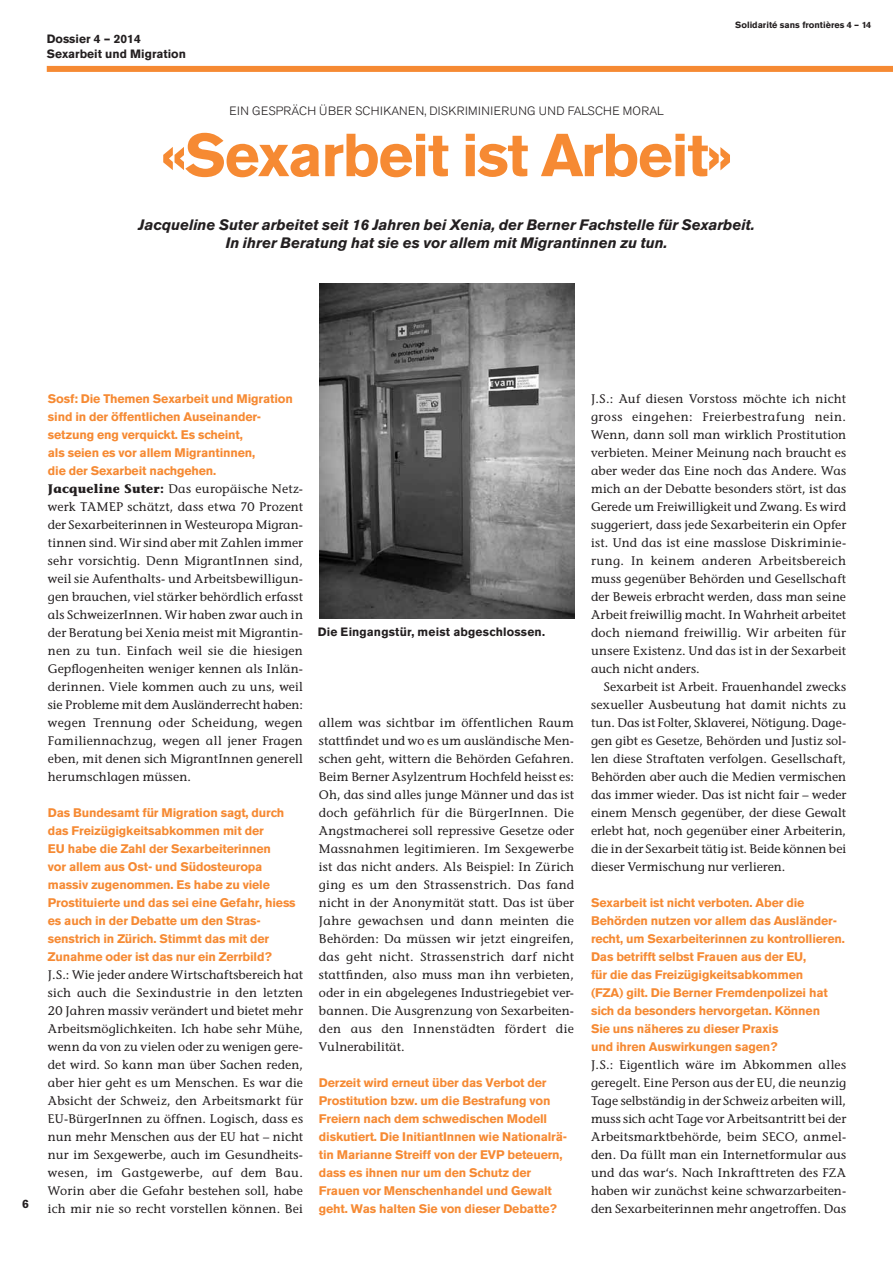
<style>
.page{position:relative;width:893px;height:1263px;background:#fff}
.page>*{position:absolute;margin:0;border:0;box-sizing:border-box;transform-origin:0 0}
.t1{font:700 60px "Akzidenz Grotesk BE";color:#f68a33}
.t2{font:italic 700 15px/18px "Akzidenz Grotesk BE";letter-spacing:-.005em;color:#231f20;text-align:center}
.t3{font:12.3px/18px "Stone Informal";letter-spacing:.01em;color:#231f20;text-align:justify}
.t4{font:700 12.3px/18px "Akzidenz Grotesk BE";letter-spacing:-.01em;color:#f68a33}
.t5{font:700 12px/15px "Akzidenz Grotesk BE";letter-spacing:.005em;color:#231f20}
.t6{font:300 12px "Akzidenz Grotesk BE";letter-spacing:.02em;color:#231f20}
.t7{font:700 9px "Akzidenz Grotesk BE";color:#231f20}
.s1{font-weight:700}
</style>
<div class="page">
<img style="left:319px;top:284px;width:255px;height:335px">
<div style="left:47px;top:66px;width:846px;height:6px;background:#f68a33"></div>
<p class="t5" style="left:47px;top:31px;width:141px">Dossier 4 – 2014<br>Sexarbeit und Migration</p>
<p class="t7" style="left:735px;top:20px;width:138px">Solidarité sans frontières 4 – 14</p>
<p class="t6" style="left:230px;top:104px;width:436px">EIN GESPRÄCH ÜBER SCHIKANEN, DISKRIM INIERUNG UND FALSCHE MORAL</p>
<h1 class="t1" style="left:161px;top:121px;width:572px">«Sexarbeit ist Arbeit»</h1>
<p class="t2" style="left:139px;top:216px;width:618px">Jacqueline Suter arbeitet seit 16 Jahren bei Xenia, der Berner Fachstelle für Sexarbeit.<br>In ihrer Beratung hat sie es vor allem mit Migrantinnen zu tun.</p>
<p class="t5" style="left:22px;top:1197px;width:8px">6</p>
<p class="t4" style="left:48px;top:389px;width:246px">Sosf: Die Themen Sexarbeit und Migration sind in der öffentlichen Auseinander&shy;setzung eng verquickt. Es scheint,<br>als seien es vor allem Migrantinnen,<br>die der Sexarbeit nachgehen.</p>
<p class="t3" style="left:48px;top:479px;width:257px"><span class="s1">Jacqueline Suter:</span> Das europäische Netz&shy;werk TAMEP schätzt, dass etwa 70 Prozent der Sexarbeiterinnen in Westeuropa Migran&shy;tinnen sind. Wir sind aber mit Zahlen immer sehr vorsichtig. Denn MigrantInnen sind, weil sie Aufenthalts- und Arbeitsbewilligun&shy;gen brauchen, viel stärker behördlich erfasst als SchweizerInnen. Wir haben zwar auch in der Beratung bei Xenia meist mit Migrantin&shy;nen zu tun. Einfach weil sie die hiesigen Gepflogenheiten weniger kennen als Inlän&shy;derinnen. Viele kommen auch zu uns, weil sie Probleme mit dem Ausländerrecht haben: wegen Trennung oder Scheidung, wegen Familiennachzug, wegen all jener Fragen eben, mit denen sich MigrantInnen generell herumschlagen müssen.</p>
<p class="t4" style="left:48px;top:804px;width:249px">Das Bundesamt für Migration sagt, durch das Freizügigkeitsabkommen mit der<br>EU habe die Zahl der Sexarbeiterinnen<br>vor allem aus Ost- und Südosteuropa massiv zugenommen. Es habe zu viele Prostituierte und das sei eine Gefahr, hiess es auch in der Debatte um den Stras&shy;senstrich in Zürich. Stimmt das mit der Zunahme oder ist das nur ein Zerrbild?</p>
<p class="t3" style="left:48px;top:965px;width:257px">J.S.: Wie jeder andere Wirtschaftsbereich hat sich auch die Sexindustrie in den letzten 20 Jahren massiv verändert und bietet mehr Arbeitsmöglichkeiten. Ich habe sehr Mühe, wenn da von zu vielen oder zu wenigen gere&shy;det wird. So kann man über Sachen reden, aber hier geht es um Menschen. Es war die Absicht der Schweiz, den Arbeitsmarkt für EU-BürgerInnen zu öffnen. Logisch, dass es nun mehr Menschen aus der EU hat – nicht nur im Sexgewerbe, auch im Gesundheits&shy;wesen, im Gastgewerbe, auf dem Bau.<br>Worin aber die Gefahr bestehen soll, habe ich mir nie so recht vorstellen können. Bei</p>
<p class="t5" style="left:318px;top:624px;width:229px">Die Eingangstür, meist abgeschlossen.</p>
<p class="t3" style="left:319px;top:713px;width:257px">allem was sichtbar im öffentlichen Raum stattfindet und wo es um ausländische Men&shy;schen geht, wittern die Behörden Gefahren.<br>Beim Berner Asylzentrum Hochfeld heisst es:<br>Oh, das sind alles junge Männer und das ist doch gefährlich für die BürgerInnen. Die Angstmacherei soll repressive Gesetze oder Massnahmen legitimieren. Im Sexgewerbe ist das nicht anders. Als Beispiel: In Zürich ging es um den Strassenstrich. Das fand nicht in der Anonymität statt. Das ist über Jahre gewachsen und dann meinten die Behörden: Da müssen wir jetzt eingreifen, das geht nicht. Strassenstrich darf nicht stattfinden, also muss man ihn verbieten, oder in ein abgelegenes Industriegebiet ver&shy;bannen. Die Ausgrenzung von Sexarbeiten&shy;den aus den Innenstädten fördert die Vulnerabilität.</p>
<p class="t4" style="left:319px;top:1074px;width:250px">Derzeit wird erneut über das Verbot der Prostitution bzw. um die Bestrafung von Freiern nach dem schwedischen Modell diskutiert. Die InitiantInnen wie Nationalrä&shy;tin Marianne Streiff von der EVP beteuern, dass es ihnen nur um den Schutz der Frauen vor Menschenhandel und Gewalt geht. Was halten Sie von dieser Debatte?</p>
<p class="t3" style="left:591px;top:390px;width:257px">J.S.: Auf diesen Vorstoss möchte ich nicht gross eingehen: Freierbestrafung nein.<br>Wenn, dann soll man wirklich Prostitution verbieten. Meiner Meinung nach braucht es aber weder das Eine noch das Andere. Was mich an der Debatte besonders stört, ist das Gerede um Freiwilligkeit und Zwang. Es wird suggeriert, dass jede Sexarbeiterin ein Opfer ist. Und das ist eine masslose Diskriminie&shy;rung. In keinem anderen Arbeitsbereich muss gegenüber Behörden und Gesellschaft der Beweis erbracht werden, dass man seine Arbeit freiwillig macht. In Wahrheit arbeitet doch niemand freiwillig. Wir arbeiten für unsere Existenz. Und das ist in der Sexarbeit auch nicht anders.</p>
<p class="t3" style="left:591px;top:678px;width:257px;text-indent:13px">Sexarbeit ist Arbeit. Frauenhandel zwecks sexueller Ausbeutung hat damit nichts zu tun. Das ist Folter, Sklaverei, Nötigung. Dage&shy;gen gibt es Gesetze, Behörden und Justiz sol&shy;len diese Straftaten verfolgen. Gesellschaft, Behörden aber auch die Medien vermischen das immer wieder. Das ist nicht fair – weder einem Mensch gegenüber, der diese Gewalt erlebt hat, noch gegenüber einer Arbeiterin, die in der Sexarbeit tätig ist. Beide können bei dieser Vermischung nur verlieren.</p>
<p class="t4" style="left:591px;top:894px;width:255px">Sexarbeit ist nicht verboten. Aber die Behörden nutzen vor allem das Ausländer&shy;recht, um Sexarbeiterinnen zu kontrollieren.<br>Das betrifft selbst Frauen aus der EU ,<br>für die das Freizügigkeitsabkommen<br>(FZA) gilt. Die Berner Fremdenpolizei hat sich da besonders hervorgetan. Können<br>Sie uns näheres zu dieser Praxis<br>und ihren Auswirkungen sagen?</p>
<p class="t3" style="left:591px;top:1056px;width:257px">J.S.: Eigentlich wäre im Abkommen alles geregelt. Eine Person aus der EU, die neunzig Tage selbständig in der Schweiz arbeiten will, muss sich acht Tage vor Arbeitsantritt bei der Arbeitsmarktbehörde, beim SECO, anmel&shy;den. Da füllt man ein Internetformular aus und das war‘s. Nach Inkrafttreten des FZA haben wir zunächst keine schwarzarbeiten&shy;den Sexarbeiterinnen mehr angetroffen. Das</p>
</div>
